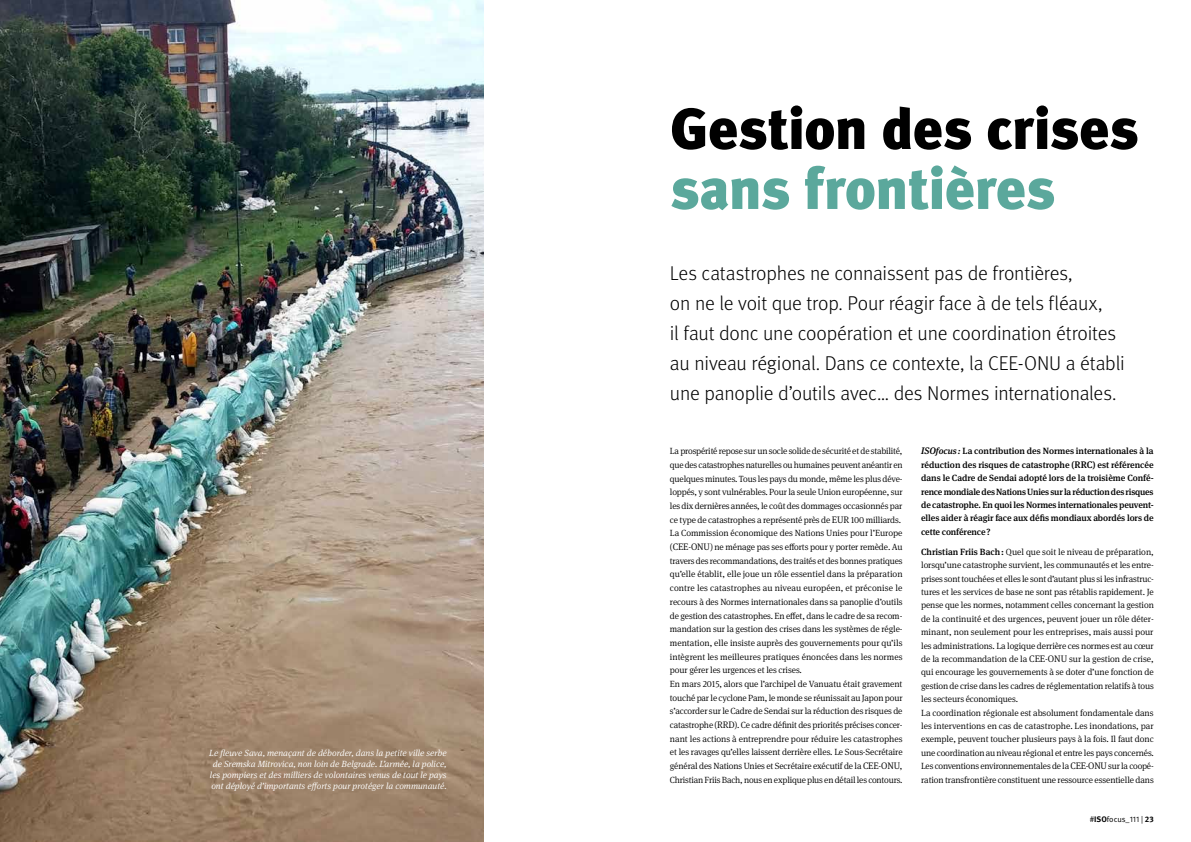
<style>
.page{position:relative;width:1191px;height:842px;background:#fff}
.page>*{position:absolute;margin:0;border:0;box-sizing:border-box;transform-origin:0 0}
.t1{font:900 58px "Meta Pro";letter-spacing:-.02em;color:#000}
.t2{font:900 58px "Meta Pro";letter-spacing:-.025em;color:#5ba89c}
.t3{font:300 20px/30px "Meta Pro";letter-spacing:-.01em;color:#000}
.t4{font:300 9px/13.7px "Meta Serif Pro";letter-spacing:-.01em;color:#000}
.t5{font:500 9px/13.4px "Meta Serif Pro";letter-spacing:-.01em;color:#000;text-align:justify}
.t6{font:italic 300 9px/11px "Meta Serif Pro";color:#fff;text-align:center}
.t7{font:8px "Meta Pro Norm";color:#000}
.s1{font-size:9.5px}
.s2{font-style:italic;font-size:9.5px}
.s3{font-style:italic}
.s4{font-weight:500}
.s5{font-family:"Meta Pro";font-weight:700}
</style>
<div class="page">
<img style="left:0;top:0;width:484px;height:842px">
<p class="t6" style="left:209px;top:747px;width:239px">Le fleuve Sava, menaçant de déborder, dans la petite ville serbe de Sremska Mitrovica, non loin de Belgrade. L’armée, la police, les pompiers et des milliers de volontaires venus de tout le pays ont déployé d’importants efforts pour protéger la communauté.</p>
<h1 class="t1" style="left:670px;top:83px;width:471px">Gestion des crises</h1>
<h1 class="t2" style="left:670px;top:143px;width:387px">sans frontières</h1>
<p class="t3" style="left:670px;top:257px;width:456px">Les catastrophes ne connaissent pas de frontières,<br>on ne le voit que trop. Pour réagir face à de tels fléaux,<br>il faut donc une coopération et une coordination étroites au niveau régional. Dans ce contexte, la CEE-ONU a établi une panoplie d’outils avec… des Normes internationales.</p>
<p class="t4" style="left:670px;top:444px;width:234px">La prospérité repose sur un socle solide de sécurité et de stabilité, que des catastrophes naturelles ou humaines peuvent anéantir en quelques minutes. Tous les pays du monde, même les plus déve&shy;loppés, y sont vulnérables. Pour la seule Union européenne, sur les dix dernières années, le coût des dommages occasionnés par ce type de catastrophes a représenté près de <span class="s1">EUR</span> 100 milliards.<br>La Commission économique des Nations Unies pour l’Europe (<span class="s1">CEE</span>-<span class="s1">ONU</span>) ne ménage pas ses efforts pour y porter remède. Au travers des recommandations, des traités et des bonnes pratiques qu’elle établit, elle joue un rôle essentiel dans la préparation contre les catastrophes au niveau européen, et préconise le recours à des Normes internationales dans sa panoplie d’outils de gestion des catastrophes. En effet, dans le cadre de sa recom&shy;mandation sur la gestion des crises dans les systèmes de régle&shy;mentation, elle insiste auprès des gouvernements pour qu’ils intègrent les meilleures pratiques énoncées dans les normes pour gérer les urgences et les crises.<br>En mars 2015, alors que l’archipel de Vanuatu était gravement touché par le cyclone Pam, le monde se réunissait au Japon pour s’accorder sur le Cadre de Sendai sur la réduction des risques de catastrophe (<span class="s1">RRD</span>). Ce cadre définit des priorités précises concer&shy;nant les actions à entreprendre pour réduire les catastrophes et les ravages qu’elles laissent derrière elles. Le Sous-Secrétaire général des Nations Unies et Secrétaire exécutif de la <span class="s1">CEE</span>-<span class="s1">ONU</span>, Christian Friis Bach, nous en explique plus en détail les contours.</p>
<p class="t5" style="left:921px;top:444px;width:234px"><span class="s2">ISO</span><span class="s3">focus :</span> La contribution des Normes internationales à la réduction des risques de catastrophe (<span class="s1">RRC</span>) est référencée dans le Cadre de Sendai adopté lors de la troisième Confé&shy;rence mondiale des Nations Unies sur la réduction des risques de catastrophe. En quoi les Normes internationales peuvent&shy;elles aider à réagir face aux défis mondiaux abordés lors de cette conférence?</p>
<p class="t4" style="left:921px;top:545px;width:234px;line-height:13.4px"><span class="s4">Christian Friis Bach:</span> Quel que soit le niveau de préparation, lorsqu’une catastrophe survient, les communautés et les entre&shy;prises sont touchées et elles le sont d’autant plus si les infrastruc&shy;tures et les services de base ne sont pas rétablis rapidement. Je pense que les normes, notamment celles concernant la gestion de la continuité et des urgences, peuvent jouer un rôle déter&shy;minant, non seulement pour les entreprises, mais aussi pour les administrations. La logique derrière ces normes est au cœur de la recommandation de la <span class="s1">CEE</span>-<span class="s1">ONU</span> sur la gestion de crise, qui encourage les gouvernements à se doter d’une fonction de gestion de crise dans les cadres de réglementation relatifs à tous les secteurs économiques.<br>La coordination régionale est absolument fondamentale dans les interventions en cas de catastrophe. Les inondations, par exemple, peuvent toucher plusieurs pays à la fois. Il faut donc une coordination au niveau régional et entre les pays concernés.<br>Les conventions environnementales de la <span class="s1">CEE</span>-<span class="s1">ONU</span> sur la coopé&shy;ration transfrontière constituent une ressource essentielle dans</p>
<p class="t7" style="left:1089px;top:813px;width:66px">#<span class="s5">ISO</span>focus_111 | <span class="s5">23</span></p>
</div>
